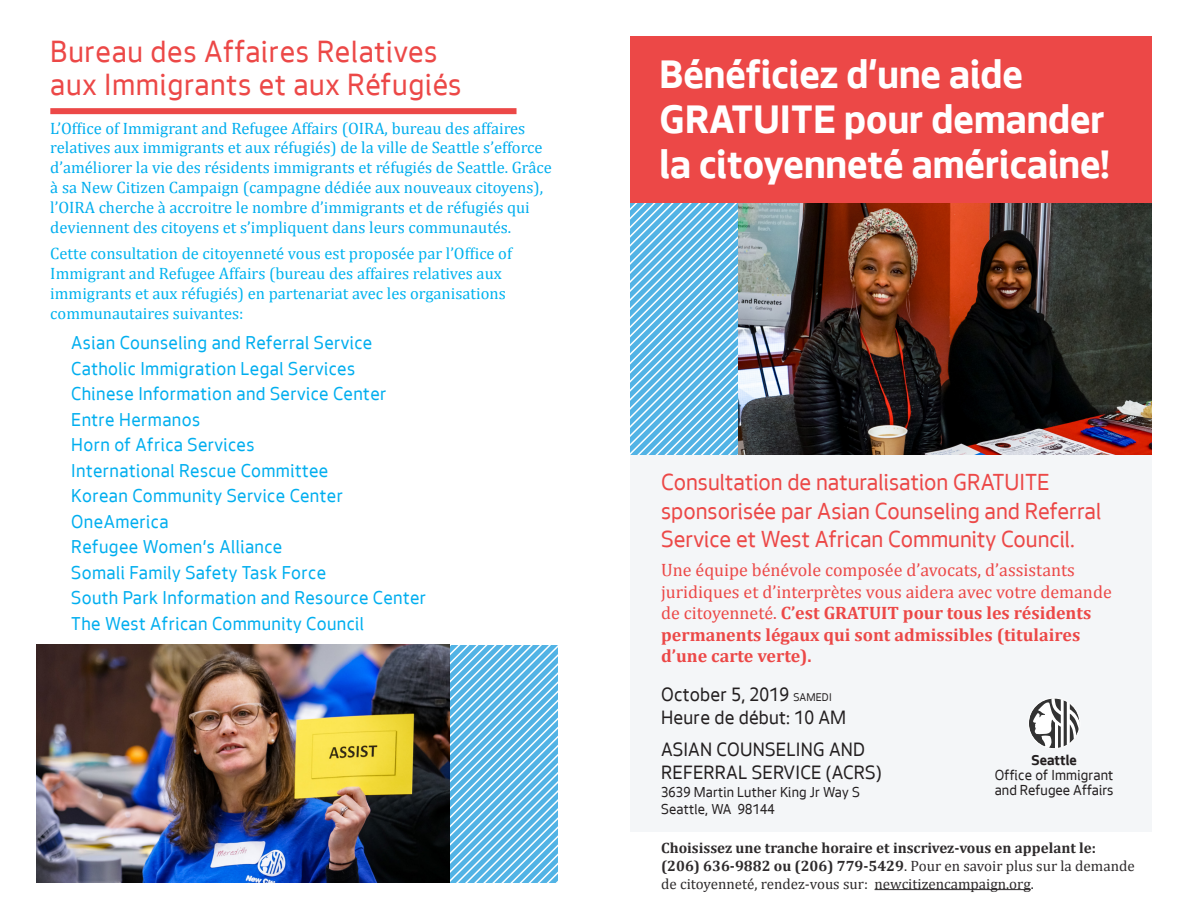
<style>
.page{position:relative;width:1188px;height:918px;background:#fff}
.page>*{position:absolute;margin:0;border:0;box-sizing:border-box;transform-origin:0 0}
.t1{font:700 42px/45px "Seattle Text";color:#fff}
.t2{font:31.65px/33px "Seattle Text";letter-spacing:.02em;color:#ec4847}
.t3{font:24px/28.8px "Seattle Text";color:#ec4847}
.t4{font:19.95px/23px "Seattle Text";letter-spacing:.01em;color:#231f20}
.t5{font:19.2px "Seattle Text";letter-spacing:.02em;color:#00aeef}
.t6{font:18px/21.6px "Cambria";color:#ec4847}
.t7{font:16.5px/19.8px "Cambria";color:#00aeef}
.t8{font:16.5px/19.8px "Cambria";color:#00b3ef}
.t9{font:700 15px/18px "Cambria";color:#2e2b2c}
.t10{font:15px "Seattle Text";color:#231f20}
.t11{font:700 15px "Seattle Text";color:#231f20}
.t12{font:14.85px "Seattle Text";letter-spacing:.01em;color:#231f20}
.s1{font-weight:700}
.s2{font-size:11.55px}
.s3{font-weight:400}
</style>
<div class="page">
<div style="left:630px;top:36px;width:522px;height:167px;background:#ec4847"></div>
<div style="left:630px;top:446px;width:522px;height:386px;background:#f4f6f8"></div>
<svg style="left:630px;top:203px;width:108px;height:251px;background:#7ac4ea"></svg>
<svg style="left:450px;top:645px;width:108px;height:237px;background:#7ac4ea"></svg>
<img style="left:36px;top:645px;width:414px;height:237px">
<div style="left:50px;top:108px;width:467px;height:6px;background:#ec4847"></div>
<div style="left:1029px;top:698px;width:51px;height:51px;background:#333;border-radius:50%"></div>
<svg style="left:1033px;top:698px;width:47px;height:51px"></svg>
<div style="left:1028px;top:698px;width:52px;height:51px;border:1px solid #fff;border-radius:50%"></div>
<hr style="left:875px;top:889px;width:156px;height:1px;background:#2e2b2c">
<img style="left:738px;top:203px;width:414px;height:251px">
<p class="t2" style="left:50px;top:34px;width:413px">Bureau des Affaires Relatives aux Immigrants et aux Réfugiés</p>
<p class="t7" style="left:50px;top:118px;width:503px">L’Office of Immigrant and Refugee Affairs (OIRA, bureau des affaires relatives aux immigrants et aux réfugiés) de la ville de Seattle s’efforce d’améliorer la vie des résidents immigrants et réfugiés de Seattle. Grâce à sa New Citizen Campaign (campagne dédiée aux nouveaux citoyens), l’OIRA cherche à accroitre le nombre d’immigrants et de réfugiés qui deviennent des citoyens et s’impliquent dans leurs communautés.</p>
<p class="t8" style="left:50px;top:244px;width:463px">Cette consultation de citoyenneté vous est proposée par l’Office of Immigrant and Refugee Affairs (bureau des affaires relatives aux immigrants et aux réfugiés) en partenariat avec les organisations communautaires suivantes:</p>
<p class="t5" style="left:71px;top:330px;width:303px">Asian Counseling and Referral Service</p>
<p class="t5" style="left:71px;top:356px;width:285px">Catholic Immigration Legal Services</p>
<p class="t5" style="left:71px;top:381px;width:317px">Chinese Information and Service Center</p>
<p class="t5" style="left:71px;top:407px;width:130px">Entre Hermanos</p>
<p class="t5" style="left:71px;top:432px;width:185px">Horn of Africa Services</p>
<p class="t5" style="left:71px;top:458px;width:259px">International Rescue Committee</p>
<p class="t5" style="left:71px;top:483px;width:273px">Korean Community Service Center</p>
<p class="t5" style="left:71px;top:509px;width:99px">OneAmerica</p>
<p class="t5" style="left:71px;top:534px;width:213px">Refugee Women’s Alliance</p>
<p class="t5" style="left:71px;top:560px;width:256px">Somali Family Safety Task Force</p>
<p class="t5" style="left:71px;top:585px;width:356px">South Park Information and Resource Center</p>
<p class="t5" style="left:71px;top:611px;width:294px">The West African Community Council</p>
<p class="t1" style="left:660px;top:50px;width:451px">Bénéficiez d’une aide<br>GRATUITE pour demander la citoyenneté américaine!</p>
<p class="t3" style="left:661px;top:467px;width:442px">Consultation de naturalisation GRATUITE sponsorisée par Asian Counseling and Referral<br>Service et West African Community Council.</p>
<p class="t6" style="left:661px;top:559px;width:452px">Une équipe bénévole composée d’avocats, d’assistants juridiques et d’interprètes vous aidera avec votre demande de citoyenneté. <span class="s1">C’est GRATUIT pour tous les résidents permanents légaux qui sont admissibles (titulaires d’une carte verte).</span></p>
<p class="t4" style="left:661px;top:683px;width:172px">October 5, 2019 <span class="s2">SAMEDI</span></p>
<p class="t4" style="left:661px;top:706px;width:187px">Heure de début: 10 AM</p>
<p class="t4" style="left:661px;top:737px;width:222px">ASIAN COUNSELING AND<br>REFERRAL SERVICE (ACRS)</p>
<p class="t12" style="left:661px;top:782px;width:200px">3639 Martin Luther King Jr Way S</p>
<p class="t12" style="left:661px;top:800px;width:115px">Seattle, WA 98144</p>
<p class="t9" style="left:661px;top:838px;width:475px">Choisissez une tranche horaire et inscrivez-vous en appelant le: (206) 636-9882 ou (206) 779-5429<span class="s3">. Pour en savoir plus sur la demande de citoyenneté, rendez-vous sur: newcitizencampaign.org.</span></p>
<p class="t11" style="left:1032px;top:750px;width:47px">Seattle</p>
<p class="t10" style="left:995px;top:765px;width:120px">Office of Immigrant</p>
<p class="t10" style="left:995px;top:780px;width:120px">and Refugee Affairs</p>
</div>
